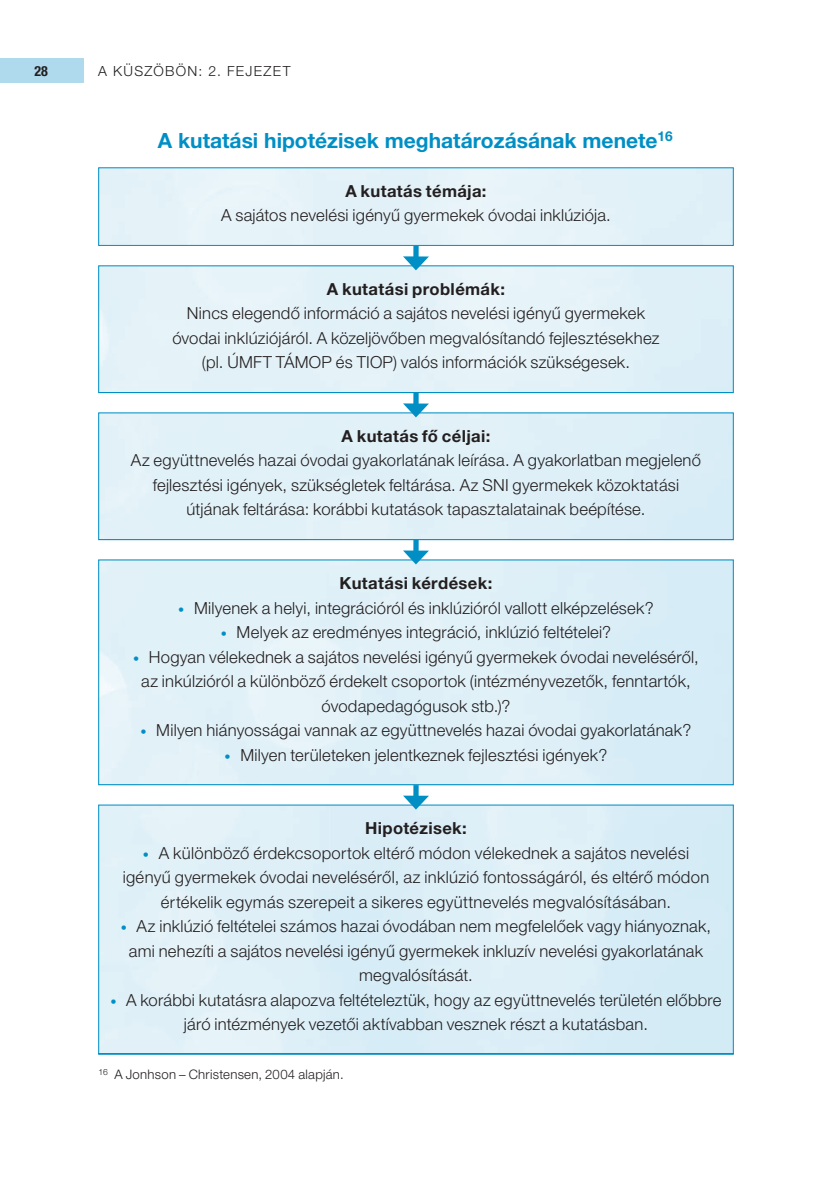
<style>
.page{position:relative;width:832px;height:1179px;background:#fff}
.page>*{position:absolute;margin:0;border:0;box-sizing:border-box;transform-origin:0 0}
.t1{font:700 21px "Helvetica Neue LT Pro";color:#008fc5}
.t2{font:300 16.62px/24.5px "Helvetica Neue LT Pro";letter-spacing:.015em;color:#231f20;text-align:center}
.t3{font:700 16.62px "Helvetica Neue LT Pro";letter-spacing:.02em;color:#231f20}
.t4{font:300 14px "Helvetica Neue LT Pro";letter-spacing:.09em;color:#231f20}
.t5{font:700 condensed 14px "Helvetica Neue LT Pro";color:#231f20}
.t6{font:300 13.12px "Helvetica Neue LT Pro";letter-spacing:.02em;color:#231f20}
.s1{font-size:12.25px;color:#008fc5}
</style>
<div class="page">
<div style="left:0;top:58px;width:83px;height:25px;background:#afdaee"></div>
<div style="left:98px;top:167px;width:635px;height:79px;border:1px solid #008fc5"></div>
<div style="left:98px;top:265px;width:635px;height:128px;border:1px solid #008fc5"></div>
<div style="left:98px;top:559px;width:635px;height:226px;border:1px solid #008fc5"></div>
<div style="left:98px;top:804px;width:635px;height:250px;border:1px solid #008fc5"></div>
<div style="left:98px;top:412px;width:635px;height:128px;border:1px solid #008fc5"></div>
<div style="left:413px;top:246px;width:5px;height:15px;background:#008fc5"></div>
<svg style="left:403px;top:256px;width:26px;height:14px"></svg>
<div style="left:413px;top:393px;width:5px;height:15px;background:#008fc5"></div>
<svg style="left:403px;top:403px;width:26px;height:14px"></svg>
<div style="left:413px;top:540px;width:5px;height:15px;background:#008fc5"></div>
<svg style="left:403px;top:550px;width:26px;height:14px"></svg>
<div style="left:413px;top:785px;width:5px;height:15px;background:#008fc5"></div>
<svg style="left:403px;top:795px;width:26px;height:14px"></svg>
<p class="t5" style="left:34px;top:62px;width:15px">28</p>
<p class="t4" style="left:98px;top:62px;width:194px">A küszöbön: 2. FEJEzET</p>
<p class="t1" style="left:158px;top:127px;width:516px">A kutatási hipotézisek meghatározásának menete<sup>16</sup></p>
<p class="t3" style="left:345px;top:181px;width:143px">A kutatás témája:</p>
<p class="t2" style="left:221px;top:203px;width:391px">A sajátos nevelési igényű gyermekek óvodai inklúziója.</p>
<p class="t3" style="left:327px;top:279px;width:180px">A kutatási problémák:</p>
<p class="t2" style="left:172px;top:301px;width:488px">nincs elegendő információ a sajátos nevelési igényű gyermekek óvodai inklúziójáról. A közeljövőben megvalósítandó fejlesztésekhez (pl. ÚMFT TÁMOP és TIOP) valós információk szükségesek.</p>
<p class="t3" style="left:341px;top:426px;width:150px">A kutatás fő céljai:</p>
<p class="t2" style="left:131px;top:448px;width:571px">Az együttnevelés hazai óvodai gyakorlatának leírása. A gyakorlatban megjelenő fejlesztési igények, szükségletek feltárása. Az snI gyermekek közoktatási útjának feltárása: korábbi kutatások tapasztalatainak beépítése.</p>
<p class="t3" style="left:339px;top:573px;width:154px">kutatási kérdések:</p>
<p class="t2" style="left:178px;top:595px;width:477px"><span class="s1">•</span> Milyenek a helyi, integrációról és inklúzióról vallott elképzelések?</p>
<p class="t2" style="left:221px;top:619px;width:391px"><span class="s1">•</span> Melyek az eredményes integráció, inklúzió feltételei?</p>
<p class="t2" style="left:133px;top:644px;width:567px"><span class="s1">•</span> Hogyan vélekednek a sajátos nevelési igényű gyermekek óvodai neveléséről, az inkúlzióról a különböző érdekelt csoportok (intézményvezetők, fenntartók, óvodapedagógusok stb.)?</p>
<p class="t2" style="left:140px;top:717px;width:552px"><span class="s1">•</span> Milyen hiányosságai vannak az együttnevelés hazai óvodai gyakorlatának?</p>
<p class="t2" style="left:224px;top:742px;width:384px"><span class="s1">•</span> Milyen területeken jelentkeznek fejlesztési igények?</p>
<p class="t3" style="left:365px;top:818px;width:103px">Hipotézisek:</p>
<p class="t2" style="left:123px;top:840px;width:588px"><span class="s1">•</span> A különböző érdekcsoportok eltérő módon vélekednek a sajátos nevelési igényű gyermekek óvodai neveléséről, az inklúzió fontosságáról, és eltérő módon értékelik egymás szerepeit a sikeres együttnevelés megvalósításában.</p>
<p class="t2" style="left:121px;top:913px;width:591px"><span class="s1">•</span> Az inklúzió feltételei számos hazai óvodában nem megfelelőek vagy hiányoznak, ami nehezíti a sajátos nevelési igényű gyermekek inkluzív nevelési gyakorlatának megvalósítását.</p>
<p class="t2" style="left:110px;top:987px;width:612px"><span class="s1">•</span> A korábbi kutatásra alapozva feltételeztük, hogy az együttnevelés területén előbbre járó intézmények vezetői aktívabban vesznek részt a kutatásban.</p>
<p class="t6" style="left:98px;top:1066px;width:246px"><sup>16</sup> A Jonhson – Christensen, 2004 alapján.</p>
</div>
